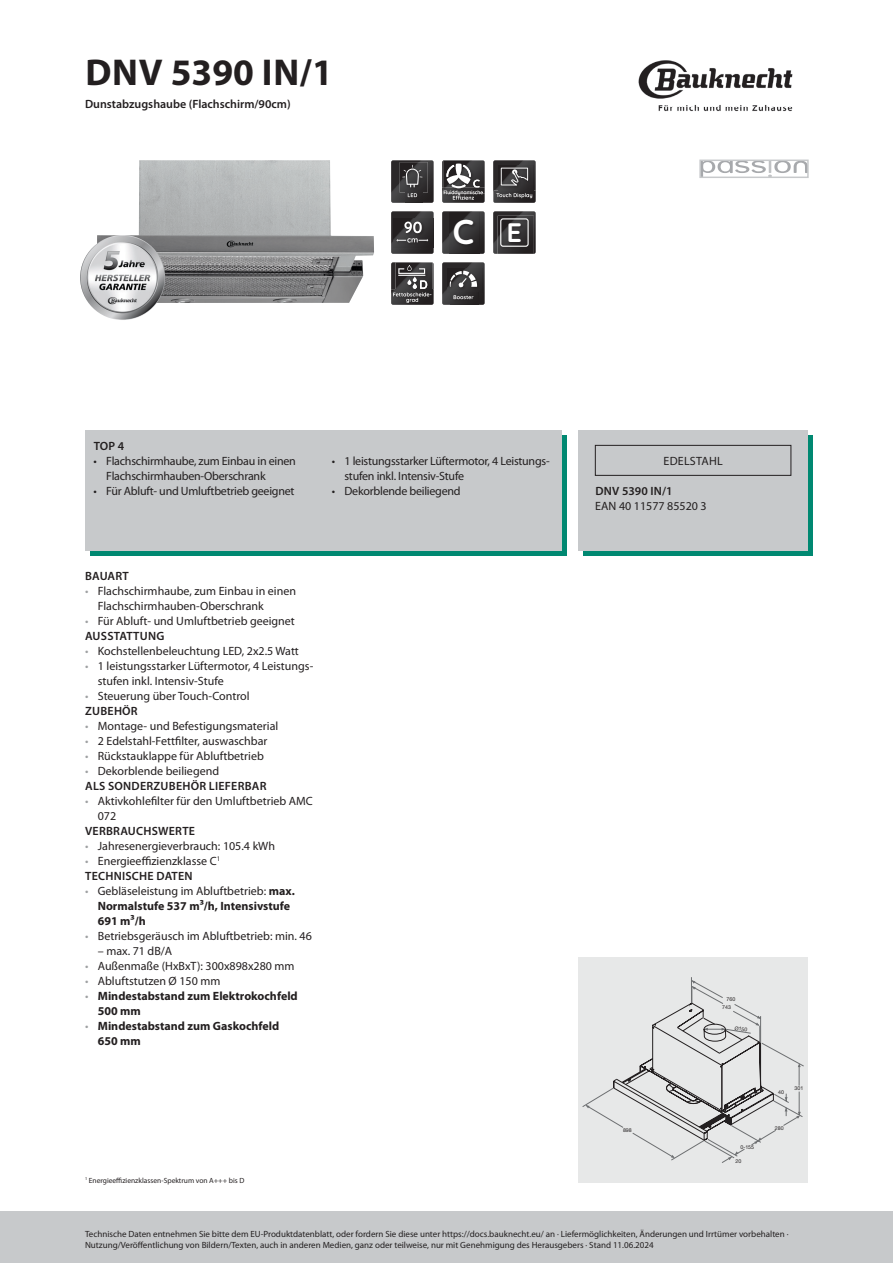
<style>
.page{position:relative;width:893px;height:1263px;background:#fff}
.page>*{position:absolute;margin:0;border:0;box-sizing:border-box;transform-origin:0 0}
.t1{font:700 37.5px "Myriad Pro";letter-spacing:.01em;color:#231f20}
.t2{font:700 34.5px "Hotpoint";color:#fff}
.t3{font:12px/15px "Myriad Pro";color:#231f20}
.t4{font:12px/15px "Myriad Pro";letter-spacing:-.02em;color:#231f20}
.t5{font:700 12px/15px "Myriad Pro";color:#231f20}
.t6{font:600 12px/15px "Myriad Pro";letter-spacing:.02em;color:#231f20}
.t7{font:600 12px "Myriad Pro";color:#231f20}
.t8{font:12px "Myriad Pro";letter-spacing:.02em;color:#231f20}
.t9{font:9px/11.2px "Myriad Pro";color:#231f20}
.t10{font:7.5px "Myriad Pro";color:#231f20}
.t11{font:5.25px/7.6px "Helvetica Neue";color:#231f20}
.s1{font-size:26.7px}
.s2{color:#9ea0a2}
.s3{font-weight:600}
.s4{font-weight:400;color:#9ea0a2}
.s5{font-weight:400}
</style>
<div class="page">
<img style="left:638px;top:60px;width:155px;height:52px">
<div style="left:0;top:1212px;width:893px;height:51px;background:#c7c9cb"></div>
<img style="left:97px;top:160px;width:277px;height:143px">
<img style="left:80px;top:235px;width:85px;height:85px;border-radius:43px">
<svg style="left:391px;top:160px;width:43px;height:43px;background:#424041"></svg>
<svg style="left:391px;top:211px;width:43px;height:43px;background:#454344"></svg>
<img style="left:391px;top:303px;width:43px;height:2px">
<svg style="left:391px;top:262px;width:43px;height:41px;background:#555354"></svg>
<img style="left:442px;top:201px;width:43px;height:2px">
<svg style="left:442px;top:160px;width:43px;height:41px;background:#656364"></svg>
<svg style="left:442px;top:211px;width:43px;height:43px"></svg>
<img style="left:450px;top:212px;width:29px;height:42px">
<svg style="left:442px;top:262px;width:43px;height:43px;background:#494748"></svg>
<img style="left:494px;top:202px;width:41px;height:1px">
<svg style="left:493px;top:160px;width:43px;height:42px;background:#494748"></svg>
<svg style="left:493px;top:211px;width:43px;height:43px"></svg>
<img style="left:498px;top:216px;width:36px;height:38px">
<div style="left:500px;top:218px;width:29px;height:29px;border:1px solid #fff;border-radius:2px"></div>
<svg style="left:702px;top:163px;width:104px;height:12px"></svg>
<div style="left:699px;top:160px;width:110px;height:18px;border:2px solid #c7c9cb"></div>
<svg style="left:90px;top:436px;width:477px;height:120px;background:#20927f"></svg>
<div style="left:85px;top:430px;width:476px;height:120px;background:#c7c9cb"></div>
<div style="left:584px;top:436px;width:229px;height:120px;background:#008871"></div>
<div style="left:578px;top:430px;width:230px;height:120px;background:#c7c9cb"></div>
<div style="left:595px;top:445px;width:196px;height:30px;border:1px solid #231f20"></div>
<div style="left:578px;top:958px;width:230px;height:225px;background:#e7e8e8"></div>
<svg style="left:582px;top:977px;width:222px;height:186px"></svg>
<h1 class="t1" style="left:85px;top:48px;width:249px">DNV 5390 IN/1</h1>
<p class="t7" style="left:85px;top:97px;width:207px">Dunstabzugshaube (Flachschirm/90cm)</p>
<h2 class="t2" style="left:452px;top:204px;width:71px">C <span class="s1">E</span></h2>
<p class="t6" style="left:94px;top:439px;width:32px">TOP 4</p>
<p class="t4" style="left:106px;top:454px;width:191px;text-indent:-13px">• Flachschirmhaube, zum Einbau in einen<br>Flachschirmhauben-Oberschrank</p>
<p class="t4" style="left:94px;top:484px;width:202px">• Für Abluft- und Umluftbetrieb geeignet</p>
<p class="t4" style="left:344px;top:454px;width:207px;text-indent:-13px">• 1 leistungsstarker Lüftermotor, 4 Leistungs&shy;stufen inkl. Intensiv-Stufe</p>
<p class="t4" style="left:332px;top:484px;width:131px">• Dekorblende beiliegend</p>
<p class="t6" style="left:85px;top:569px;width:45px">BAUART</p>
<p class="t3" style="left:98px;top:584px;width:200px;text-indent:-13px"><span class="s2">•</span> Flachschirmhaube, zum Einbau in einen<br>Flachschirmhauben-Oberschrank</p>
<p class="t3" style="left:85px;top:614px;width:211px"><span class="s2">•</span> Für Abluft- und Umluftbetrieb geeignet<br><span class="s3">AUSSTATTUNG</span></p>
<p class="t3" style="left:85px;top:644px;width:215px"><span class="s2">•</span> Kochstellenbeleuchtung LED, 2x2.5 Watt</p>
<p class="t3" style="left:98px;top:659px;width:217px;text-indent:-13px"><span class="s2">•</span> 1 leistungsstarker Lüftermotor, 4 Leistungs&shy;stufen inkl. Intensiv-Stufe</p>
<p class="t3" style="left:85px;top:689px;width:166px"><span class="s2">•</span> Steuerung über Touch-Control<br><span class="s3">ZUBEHÖR</span></p>
<p class="t3" style="left:85px;top:719px;width:195px"><span class="s2">•</span> Montage- und Befestigungsmaterial</p>
<p class="t3" style="left:85px;top:734px;width:184px"><span class="s2">•</span> 2 Edelstahl-Fettfilter, auswaschbar</p>
<p class="t3" style="left:85px;top:749px;width:180px"><span class="s2">•</span> Rückstauklappe für Abluftbetrieb</p>
<p class="t6" style="left:85px;top:764px;width:183px"><span class="s4">•</span> <span class="s5">Dekorblende beiliegend<br></span>ALS SONDERZUBEHÖR LIEFERBAR</p>
<p class="t3" style="left:98px;top:794px;width:217px;text-indent:-13px"><span class="s2">•</span> Aktivkohlefilter für den Umluftbetrieb AMC<br>072</p>
<p class="t6" style="left:85px;top:824px;width:111px">VERBRAUCHSWERTE</p>
<p class="t3" style="left:85px;top:839px;width:191px"><span class="s2">•</span> Jahresenergieverbrauch: 105.4 kWh</p>
<p class="t3" style="left:85px;top:854px;width:137px"><span class="s2">•</span> Energieeffizienzklasse C<sup>1<br></sup><span class="s3">TECHNISCHE DATEN</span></p>
<p class="t5" style="left:98px;top:883px;width:198px;text-indent:-13px"><span class="s4">•</span> <span class="s5">Gebläseleistung im Abluftbetrieb:</span> max.<br>Normalstufe 537 m³/h, Intensivstufe<br>691 m³/h</p>
<p class="t3" style="left:85px;top:929px;width:228px"><span class="s2">•</span> Betriebsgeräusch im Abluftbetrieb: min. 46</p>
<p class="t3" style="left:98px;top:944px;width:76px">– max. 71 dB/A</p>
<p class="t3" style="left:85px;top:959px;width:211px"><span class="s2">•</span> Außenmaße (HxBxT): 300x898x280 mm</p>
<p class="t3" style="left:85px;top:974px;width:137px"><span class="s2">•</span> Abluftstutzen Ø 150 mm</p>
<p class="t5" style="left:98px;top:988px;width:201px;text-indent:-13px"><span class="s4">•</span> Mindestabstand zum Elektrokochfeld<br>500 mm</p>
<p class="t5" style="left:98px;top:1018px;width:183px;text-indent:-13px"><span class="s4">•</span> Mindestabstand zum Gaskochfeld<br>650 mm</p>
<p class="t10" style="left:85px;top:1176px;width:161px"><sup>1</sup> Energieeffizienzklassen-Spektrum von A+++ bis D</p>
<p class="t8" style="left:663px;top:454px;width:61px">EDELSTAHL</p>
<p class="t6" style="left:595px;top:484px;width:79px">DNV 5390 IN/1</p>
<p class="t3" style="left:595px;top:499px;width:113px">EAN 40 11577 85520 3</p>
<p class="t11" style="left:623px;top:1126px;width:10px">898</p>
<p class="t11" style="left:722px;top:996px;width:15px;text-indent:4px">760<br>743</p>
<p class="t11" style="left:735px;top:1024px;width:14px;rotate:9deg">Ø150</p>
<p class="t11" style="left:740px;top:1143px;width:15px">0-155</p>
<p class="t11" style="left:735px;top:1157px;width:7px">20</p>
<p class="t11" style="left:778px;top:1088px;width:7px">40</p>
<p class="t11" style="left:795px;top:1084px;width:10px">301</p>
<p class="t11" style="left:775px;top:1124px;width:10px">280</p>
<p class="t9" style="left:85px;top:1228px;width:705px">Technische Daten entnehmen Sie bitte dem EU-Produktdatenblatt, oder fordern Sie diese unter https://docs.bauknecht.eu/ an · Liefermöglichkeiten, Änderungen und Irrtümer vorbehalten ·<br>Nutzung/Veröffentlichung von Bildern/Texten, auch in anderen Medien, ganz oder teilweise, nur mit Genehmigung des Herausgebers · Stand 11.06.2024</p>
</div>
